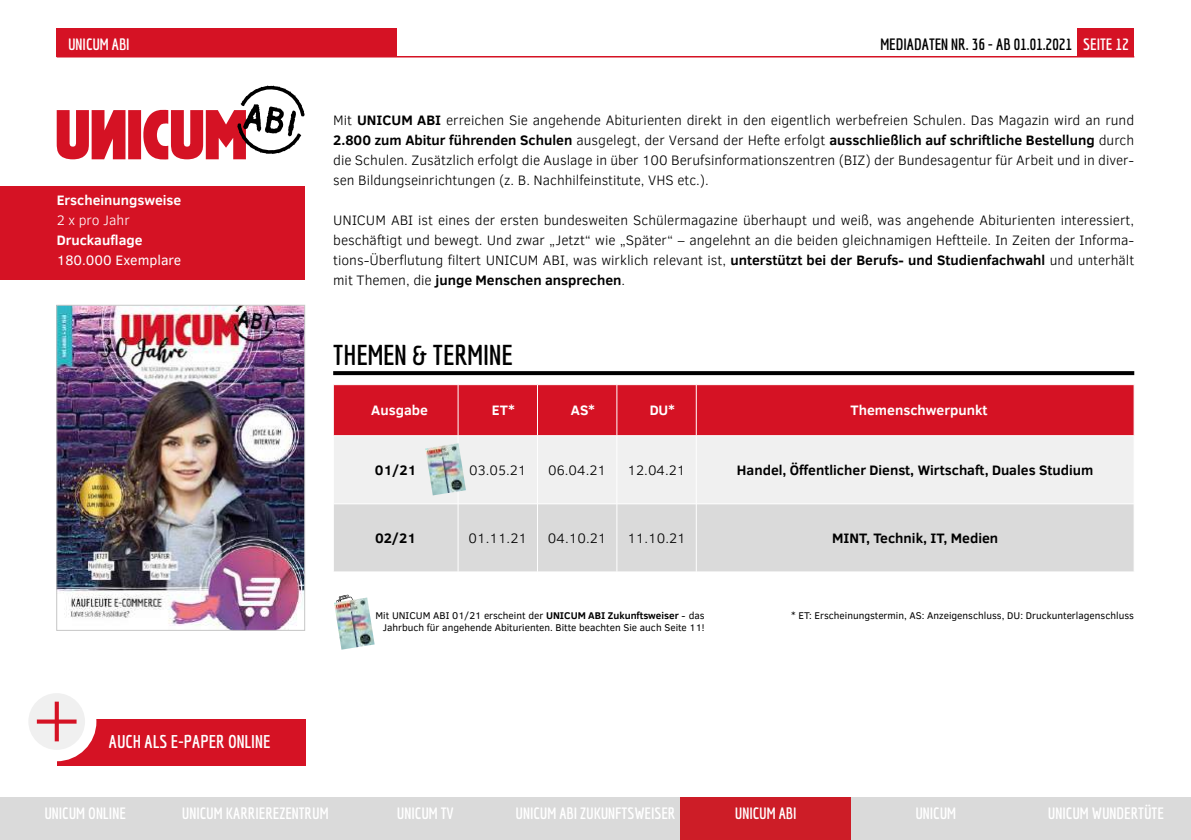
<style>
.page{position:relative;width:1191px;height:840px;background:#fff}
.page>*{position:absolute;margin:0;border:0;box-sizing:border-box;transform-origin:0 0}
.t1{font:700 28px "Economica";color:#000}
.t2{font:700 18px "Economica";color:#fff}
.t3{font:700 16px "Economica";color:#fff}
.t4{font:700 16px "Economica";color:#000}
.t5{font:300 14px/20px "Clear Sans";color:#000;text-align:justify}
.t6{font:700 14px "Clear Sans";color:#000}
.t7{font:700 14px "Clear Sans";color:#fff}
.t8{font:14px "Clear Sans";color:#fff}
.t9{font:300 14px "Clear Sans";color:#fff}
.t10{font:10px/12px "Clear Sans";color:#000;text-align:right}
.s1{color:#fff}
.s2{font-weight:700}
</style>
<div class="page">
<div style="left:1077px;top:28px;width:57px;height:29px;background:#d51224"></div>
<hr style="left:57px;top:56px;width:1077px;height:1px;background:#d51224">
<div style="left:57px;top:28px;width:340px;height:29px;background:#d51224"></div>
<div style="left:334px;top:385px;width:799px;height:50px;background:#d51224"></div>
<div style="left:334px;top:436px;width:799px;height:67px;background:#f0f0f0"></div>
<div style="left:334px;top:504px;width:799px;height:67px;background:#dadada"></div>
<hr style="left:458px;top:435px;width:1px;height:68px;background:#fff">
<hr style="left:537px;top:435px;width:1px;height:68px;background:#fff">
<hr style="left:616px;top:435px;width:1px;height:68px;background:#fff">
<hr style="left:696px;top:435px;width:1px;height:68px;background:#fff">
<hr style="left:458px;top:503px;width:1px;height:68px;background:#fff">
<hr style="left:537px;top:503px;width:1px;height:68px;background:#fff">
<hr style="left:616px;top:503px;width:1px;height:68px;background:#fff">
<hr style="left:696px;top:503px;width:1px;height:68px;background:#fff">
<hr style="left:458px;top:384px;width:1px;height:51px;background:#fff">
<hr style="left:537px;top:384px;width:1px;height:51px;background:#fff">
<hr style="left:616px;top:384px;width:1px;height:51px;background:#fff">
<hr style="left:696px;top:384px;width:1px;height:51px;background:#fff">
<svg style="left:57px;top:85px;width:247px;height:75px"></svg>
<div style="left:0;top:186px;width:305px;height:93px;background:#d51224"></div>
<svg style="left:333px;top:371px;width:801px;height:4px;fill:#000"></svg>
<img style="left:58px;top:307px;width:245px;height:321px">
<div style="left:56px;top:305px;width:249px;height:325px;border:1px solid #c6c6c6"></div>
<div style="left:57px;top:718px;width:248px;height:47px;background:#d51224"></div>
<svg style="left:23px;top:687px;width:68px;height:68px"></svg>
<div style="left:17px;top:681px;width:79px;height:79px;border:11px solid #fff;border-radius:50%"></div>
<svg style="left:37px;top:701px;width:40px;height:40px"></svg>
<img style="left:425px;top:443px;width:41px;height:52px">
<svg style="left:339px;top:594px;width:13px;height:3px"></svg>
<img style="left:334px;top:597px;width:40px;height:52px">
<div style="left:1020px;top:797px;width:171px;height:42px;background:#dadada"></div>
<div style="left:850px;top:797px;width:170px;height:42px;background:#dadada"></div>
<div style="left:170px;top:797px;width:170px;height:42px;background:#dadada"></div>
<div style="left:0;top:797px;width:170px;height:42px;background:#dadada"></div>
<div style="left:340px;top:797px;width:170px;height:42px;background:#dadada"></div>
<div style="left:510px;top:797px;width:170px;height:42px;background:#dadada"></div>
<div style="left:680px;top:797px;width:170px;height:42px;background:#cd1d27"></div>
<p class="t3" style="left:68px;top:35px;width:63px">UNICUM ABI</p>
<p class="t7" style="left:57px;top:190px;width:126px">Erscheinungsweise</p>
<p class="t9" style="left:57px;top:211px;width:75px">2 x pro Jahr</p>
<p class="t7" style="left:57px;top:230px;width:87px">Druckauflage</p>
<p class="t8" style="left:57px;top:251px;width:126px">180.000 Exemplare</p>
<p class="t2" style="left:109px;top:730px;width:163px">AUCH ALS E-PAPER ONLINE</p>
<p class="t4" style="left:880px;top:35px;width:250px">MEDIADATEN NR. 36 - AB 01.01.2021 <span class="s1">SEITE 12</span></p>
<p class="t5" style="left:333px;top:110px;width:802px">Mit <span class="s2">UNICUM ABI</span> erreichen Sie angehende Abiturienten direkt in den eigentlich werbefreien Schulen. Das Magazin wird an rund <span class="s2">2.800 zum Abitur führenden Schulen</span> ausgelegt, der Versand der Hefte erfolgt <span class="s2">ausschließlich auf schriftliche Bestellung</span> durch die Schulen. Zusätzlich erfolgt die Auslage in über 100 Berufsinformationszentren (BIZ) der Bundesagentur für Arbeit und in diver&shy;sen Bildungseinrichtungen (z. B. Nachhilfeinstitute, VHS etc.).</p>
<p class="t5" style="left:333px;top:210px;width:802px">UNICUM ABI ist eines der ersten bundesweiten Schülermagazine überhaupt und weiß, was angehende Abiturienten interessiert, beschäftigt und bewegt. Und zwar „Jetzt“ wie „Später“ – angelehnt an die beiden gleichnamigen Heftteile. In Zeiten der Informa&shy;tions-Überflutung filtert UNICUM ABI, was wirklich relevant ist, <span class="s2">unterstützt bei der Berufs- und Studienfachwahl</span> und unterhält mit Themen, die <span class="s2">junge Menschen ansprechen</span>.</p>
<h1 class="t1" style="left:333px;top:339px;width:181px">THEMEN &amp; TERMINE</h1>
<p class="t7" style="left:371px;top:400px;width:58px">Ausgabe</p>
<p class="t7" style="left:492px;top:400px;width:24px">ET*</p>
<p class="t7" style="left:571px;top:400px;width:25px">AS*</p>
<p class="t7" style="left:649px;top:400px;width:27px">DU*</p>
<p class="t7" style="left:850px;top:400px;width:139px">Themenschwerpunkt</p>
<p class="t6" style="left:375px;top:459px;width:43px">01/21</p>
<p class="t5" style="left:469px;top:459px;width:59px">03.05.21</p>
<p class="t5" style="left:548px;top:459px;width:59px">06.04.21</p>
<p class="t5" style="left:627px;top:459px;width:59px">12.04.21</p>
<p class="t6" style="left:737px;top:459px;width:358px">Handel, Öffentlicher Dienst, Wirtschaft, Duales Studium</p>
<p class="t6" style="left:375px;top:527px;width:43px">02/21</p>
<p class="t5" style="left:468px;top:527px;width:60px">01.11.21</p>
<p class="t5" style="left:548px;top:527px;width:60px">04.10.21</p>
<p class="t5" style="left:627px;top:527px;width:60px">11.10.21</p>
<p class="t6" style="left:832px;top:527px;width:168px">MINT, Technik, IT, Medien</p>
<p class="t10" style="left:375px;top:609px;width:331px">Mit UNICUM ABI 01/21 erscheint der <span class="s2">UNICUM ABI Zukunftsweiser</span> - das<br>Jahrbuch für angehende Abiturienten. Bitte beachten Sie auch Seite 11!</p>
<p class="t10" style="left:791px;top:609px;width:344px">* ET: Erscheinungstermin, AS: Anzeigenschluss, DU: Druckunterlagenschluss</p>
<p class="t3" style="left:44px;top:803px;width:83px">UNICUM ONLINE</p>
<p class="t3" style="left:182px;top:803px;width:148px">UNICUM KARRIEREZENTRUM</p>
<p class="t3" style="left:397px;top:803px;width:58px">UNICUM TV</p>
<p class="t3" style="left:515px;top:803px;width:161px">UNICUM ABI ZUKUNFTSWEISER</p>
<p class="t3" style="left:735px;top:803px;width:63px">UNICUM ABI</p>
<p class="t3" style="left:915px;top:803px;width:42px">UNICUM</p>
<p class="t3" style="left:1048px;top:803px;width:117px">UNICUM WUNDERTÜTE</p>
<p class="t3" style="left:36px;top:803px;width:83px">UNICUM ONLINE</p>
</div>
